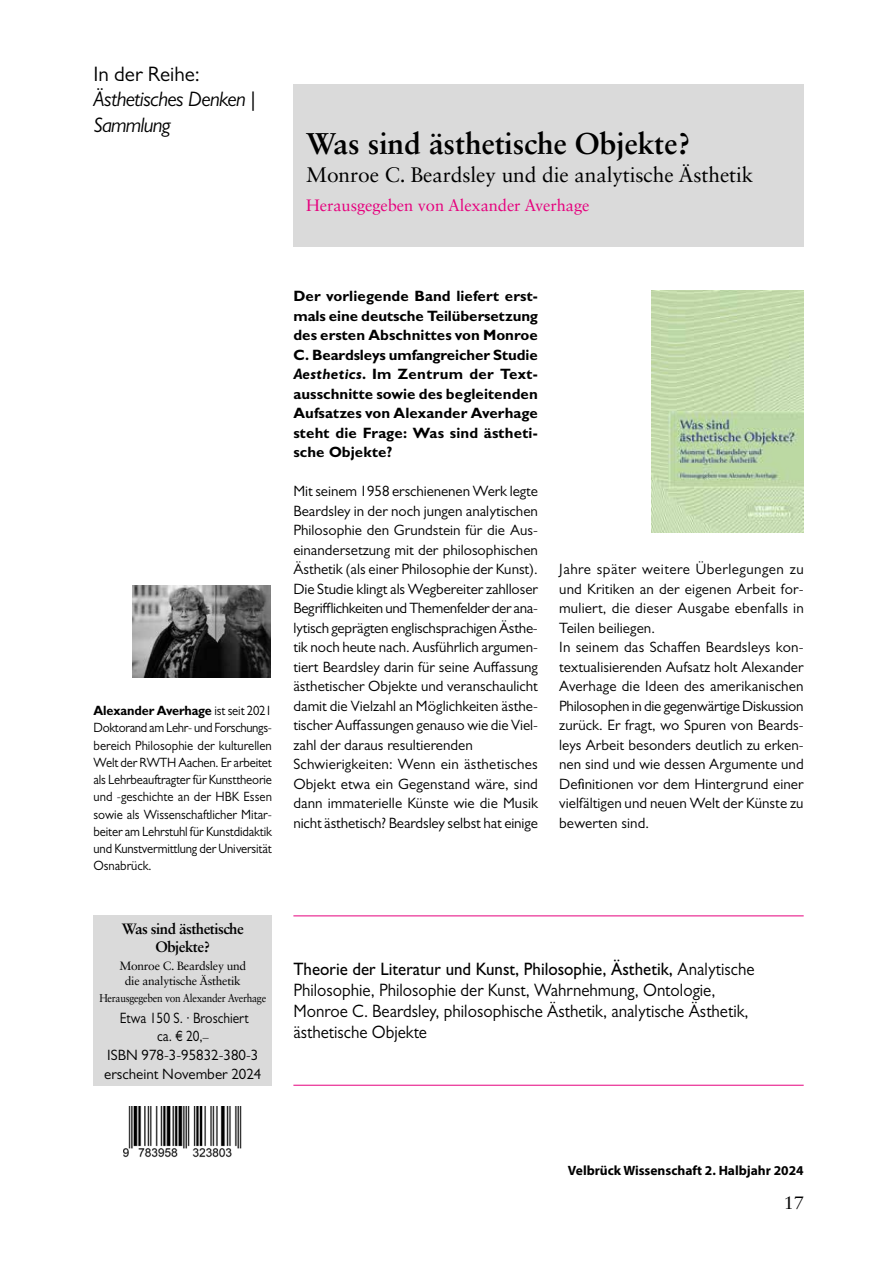
<style>
.page{position:relative;width:893px;height:1263px;background:#fff}
.page>*{position:absolute;margin:0;border:0;box-sizing:border-box;transform-origin:0 0}
.t1{font:700 30px "Sabon LT Std";letter-spacing:-.005em;color:#000}
.t2{font:21px "Sabon LT Std";letter-spacing:-.005em;color:#000}
.t3{font:italic 21px/25.2px "Gill Sans MT Pro";letter-spacing:-.025em;color:#000}
.t4{font:21px "Gill Sans MT Pro";color:#000}
.t5{font:18px/21px "Gill Sans MT Pro";color:#000;scale:.94 1}
.t6{font:18px "Sabon LT Std";color:#000}
.t7{font:16.5px "Sabon LT Std";letter-spacing:-.005em;color:#e6007d}
.t8{font:15px/19.5px "Gill Sans MT Pro";color:#000}
.t9{font:700 15px/19.5px "Gill Sans MT Pro";letter-spacing:.005em;color:#000;text-align:justify}
.t10{font:15px/18.6px "Gill Sans MT Pro";color:#000;text-align:center;scale:.9 1}
.t11{font:700 15px/18px "Sabon LT Std";letter-spacing:-.035em;color:#000;text-align:center}
.t12{font:13.5px/17.2px "Gill Sans MT Pro";letter-spacing:-.015em;color:#000;text-align:justify;scale:.94 1}
.t13{font:700 13.5px "Myriad Pro";color:#000}
.t14{font:12px/15px "Sabon LT Std";letter-spacing:-.025em;color:#000;text-align:center}
.t15{font:11.25px "Sabon LT Std";letter-spacing:-.025em;color:#000;scale:.9 1}
.s1{font-weight:700}
.s2{font-style:italic}
.s3{font-size:11.7px}
.s4{font-weight:500}
</style>
<div class="page">
<hr style="left:293px;top:1085px;width:511px;height:1px;background:#e6007d">
<hr style="left:293px;top:915px;width:511px;height:1px;background:#e6007d">
<img style="left:124px;top:1106px;width:118px;height:52px">
<div style="left:293px;top:85px;width:511px;height:162px;background:#dadada"></div>
<div style="left:94px;top:915px;width:178px;height:171px;background:#dadada"></div>
<img style="left:132px;top:586px;width:138px;height:92px">
<img style="left:651px;top:290px;width:153px;height:243px">
<h2 class="t4" style="left:94px;top:62px;width:108px">In der Reihe:</h2>
<h2 class="t3" style="left:94px;top:87px;width:163px">Ästhetisches Denken |<br>Sammlung</h2>
<h1 class="t1" style="left:306px;top:125px;width:386px">Was sind ästhetische Objekte?</h1>
<h2 class="t2" style="left:306px;top:163px;width:449px">Monroe C. Beardsley und die analytische Ästhetik</h2>
<p class="t7" style="left:306px;top:195px;width:285px">Herausgegeben von Alexander Averhage</p>
<p class="t12" style="left:94px;top:702px;width:191px"><span class="s1">Alexander Averhage</span> ist seit 2021<br>Doktorand am Lehr- und Forschungs&shy;bereich Philosophie der kulturellen Welt der RWTH Aachen. Er arbeitet als Lehrbeauftragter für Kunsttheorie und -geschichte an der HBK Essen sowie als Wissenschaftlicher Mitar&shy;beiter am Lehrstuhl für Kunstdidaktik und Kunstvermittlung der Universität Osnabrück.</p>
<p class="t9" style="left:293px;top:286px;width:246px">Der vorliegende Band liefert erst&shy;mals eine deutsche Teilübersetzung des ersten Abschnittes von Monroe C. Beardsleys umfangreicher Studie <span class="s2">Aesthetics</span>. Im Zentrum der Text&shy;ausschnitte sowie des begleitenden Aufsatzes von Alexander Averhage steht die Frage: Was sind ästheti&shy;sche Objekte?</p>
<p class="t8" style="left:293px;top:481px;width:246px">Mit seinem 1958 erschienenen Werk legte Beardsley in der noch jungen analytischen Philosophie den Grundstein für die Aus&shy;einandersetzung mit der philosophischen Ästhetik (als einer Philosophie der Kunst).<br>Die Studie klingt als Wegbereiter zahlloser Begrifflichkeiten und Themenfelder der ana&shy;lytisch geprägten englischsprachigen Ästhe&shy;tik noch heute nach. Ausführlich argumen&shy;tiert Beardsley darin für seine Auffassung ästhetischer Objekte und veranschaulicht damit die Vielzahl an Möglichkeiten ästhe&shy;tischer Auffassungen genauso wie die Viel&shy;zahl der daraus resultierenden Schwierigkeiten: Wenn ein ästhetisches Objekt etwa ein Gegenstand wäre, sind dann immaterielle Künste wie die Musik nicht ästhetisch? Beardsley selbst hat einige</p>
<p class="t8" style="left:559px;top:559px;width:246px">Jahre später weitere Überlegungen zu und Kritiken an der eigenen Arbeit for&shy;muliert, die dieser Ausgabe ebenfalls in Teilen beiliegen.<br>In seinem das Schaffen Beardsleys kon&shy;textualisierenden Aufsatz holt Alexander Averhage die Ideen des amerikanischen Philosophen in die gegenwärtige Diskussion zurück. Er fragt, wo Spuren von Beards&shy;leys Arbeit besonders deutlich zu erken&shy;nen sind und wie dessen Argumente und Definitionen vor dem Hintergrund einer vielfältigen und neuen Welt der Künste zu bewerten sind.</p>
<p class="t11" style="left:122px;top:920px;width:123px">Was sind ästhetische<br>Objekte?</p>
<p class="t14" style="left:119px;top:958px;width:128px">Monroe C. Beardsley und die analytische Ästhetik</p>
<p class="t15" style="left:99px;top:991px;width:187px">Herausgegeben von Alexander Averhage</p>
<p class="t10" style="left:104px;top:1008px;width:176px">Etwa 150 S. · Broschiert<br>ca. € 20,<span class="s3">–<br></span>ISBN 978-3-95832-380-3 erscheint November 2024</p>
<p class="t5" style="left:293px;top:958px;width:492px"><span class="s4">Theorie der Literatur und Kunst, Philosophie, Ästhetik,</span> Analytische Philosophie, Philosophie der Kunst, Wahrnehmung, Ontologie, Monroe C. Beardsley, philosophische Ästhetik, analytische Ästhetik, ästhetische Objekte</p>
<p class="t13" style="left:568px;top:1162px;width:237px">Velbrück Wissenschaft 2. Halbjahr 2024</p>
<p class="t6" style="left:784px;top:1192px;width:22px">17</p>
</div>
